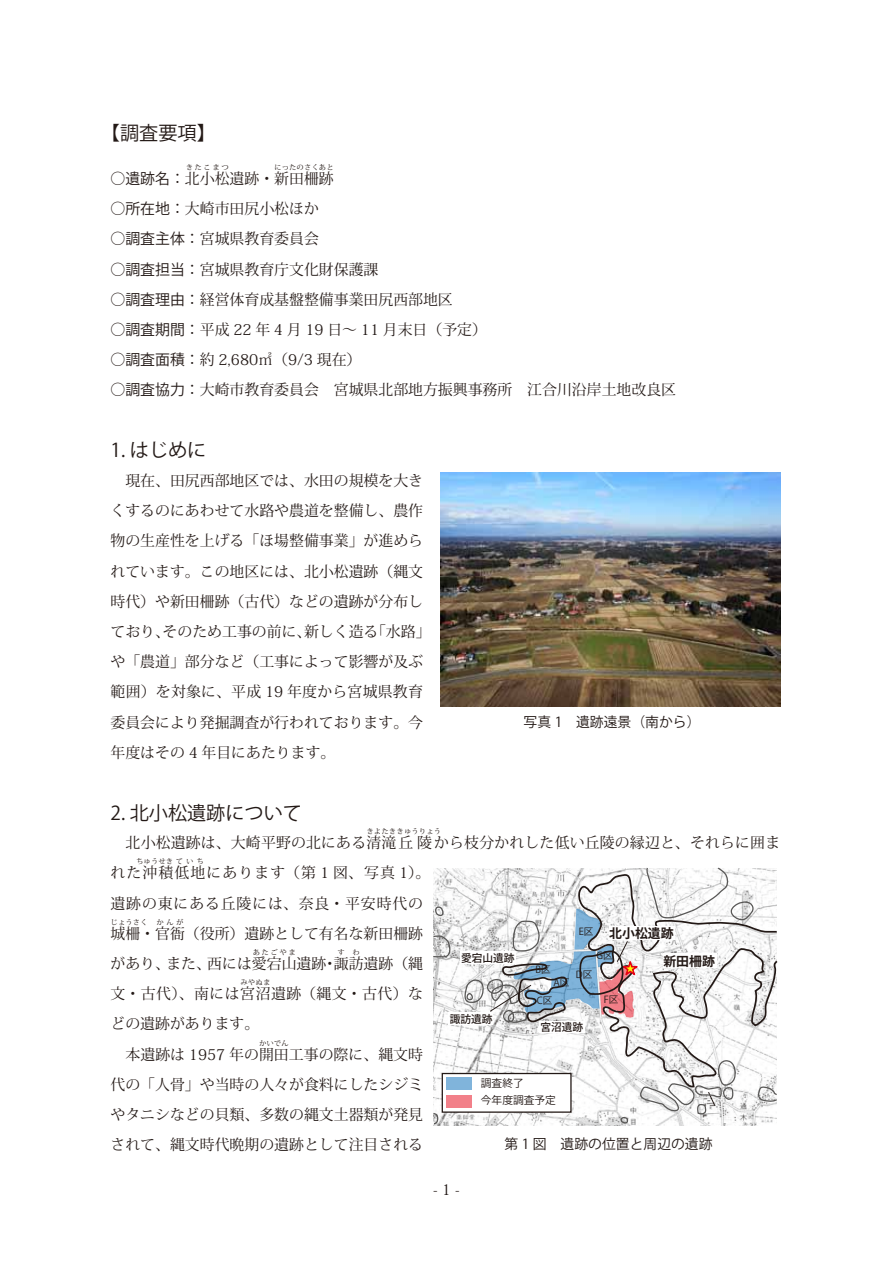
<style>
.page{position:relative;width:893px;height:1263px;background:#fff}
.page>*{position:absolute;margin:0;border:0;box-sizing:border-box;transform-origin:0 0}
.t1{font:19.2px "Koz Go Pro";color:#231916}
.t2{font:14.85px/30.2px "Koz Min Pro";color:#231916}
.t3{font:14.85px/30.2px "Koz Min Pro";letter-spacing:.06em;color:#231916}
.t4{font:14.85px "Koz Min Pro";letter-spacing:.075em;color:#231916}
.t5{font:14.85px "Koz Min Pro";letter-spacing:.03em;color:#231916}
.t6{font:700 13.95px "Koz Go Pro";color:#fff100}
.t7{font:13.8px "Koz Go Pro";color:#231916}
.t8{font:700 12.9px "Koz Go Pro";color:#231916}
.t9{font:500 10.65px "Koz Go Pro";color:#231916}
.t10{font:10.65px/17.5px "Koz Go Pro";color:#231916}
.t11{font:9.6px "Koz Go Pro";color:#231916}
.t12{font:7.5px "Koz Min Pro";color:#231916}
.s1{font-family:"Koz Go Pro"}
</style>
<div class="page">
<img style="left:440px;top:473px;width:340px;height:234px">
<svg style="left:434px;top:868px;width:27px;height:257px"></svg>
<svg style="left:435px;top:905px;width:11px;height:13px"></svg>
<svg style="left:433px;top:935px;width:19px;height:24px"></svg>
<svg style="left:433px;top:1050px;width:6px;height:75px"></svg>
<div style="left:442px;top:1073px;width:129px;height:39px;background:#fff"></div>
<div style="left:442px;top:1073px;width:130px;height:40px;border:1px solid #231916"></div>
<div style="left:447px;top:1077px;width:25px;height:13px;background:#80b4db"></div>
<div style="left:447px;top:1095px;width:25px;height:13px;background:#f28089"></div>
<div style="left:449px;top:1012px;width:44px;height:13px;background:#fff"></div>
<svg style="left:461px;top:867px;width:317px;height:258px"></svg>
<div style="left:460px;top:951px;width:55px;height:12px;background:#fff"></div>
<div style="left:663px;top:954px;width:53px;height:14px;background:#fff"></div>
<p class="t1" style="left:101px;top:121px;width:116px">【調査要項】</p>
<p class="t2" style="left:111px;top:163px;width:225px"><span class="s1">○遺跡名：</span>北小松遺跡・新田柵跡</p>
<p class="t12" style="left:186px;top:162px;width:45px">きたこまつ</p>
<p class="t12" style="left:274px;top:162px;width:61px">にったのさくあと</p>
<p class="t2" style="left:111px;top:193px;width:210px"><span class="s1">○所在地：</span>大崎市田尻小松ほか</p>
<p class="t2" style="left:111px;top:223px;width:210px"><span class="s1">○調査主体：</span>宮城県教育委員会</p>
<p class="t2" style="left:111px;top:254px;width:269px"><span class="s1">○調査担当：</span>宮城県教育庁文化財保護課</p>
<p class="t2" style="left:111px;top:284px;width:344px"><span class="s1">○調査理由：</span>経営体育成基盤整備事業田尻西部地区</p>
<p class="t2" style="left:111px;top:314px;width:378px"><span class="s1">○調査期間：</span>平成 22 年 4 月 19 日～ 11 月末日（予定）</p>
<p class="t2" style="left:111px;top:344px;width:252px"><span class="s1">○調査面積：</span>約 2,680㎡（9/3 現在）</p>
<p class="t2" style="left:111px;top:374px;width:567px"><span class="s1">○調査協力：</span>大崎市教育委員会　宮城県北部地方振興事務所　江合川沿岸土地改良区</p>
<p class="t1" style="left:111px;top:438px;width:97px">1. はじめに</p>
<p class="t2" style="left:111px;top:465px;width:321px">　現在、田尻西部地区では、水田の規模を大きくするのにあわせて水路や農道を整備し、農作物の生産性を上げる「ほ場整備事業」が進められています。この地区には、北小松遺跡（縄文時代）や新田柵跡（古代）などの遺跡が分布しており、そのため工事の前に、新しく造る「水路」や「農道」部分など（工事によって影響が及ぶ範囲）を対象に、平成 19 年度から宮城県教育委員会により発掘調査が行われております。今年度はその 4 年目にあたります。</p>
<p class="t7" style="left:524px;top:712px;width:178px">写真 1　遺跡遠景（南から）</p>
<p class="t1" style="left:111px;top:800px;width:193px">2. 北小松遺跡について</p>
<p class="t2" style="left:111px;top:827px;width:671px">　北小松遺跡は、大崎平野の北にある清滝丘陵から枝分かれした低い丘陵の縁辺と、それらに囲ま</p>
<p class="t12" style="left:366px;top:826px;width:76px">きよたききゅうりょう</p>
<p class="t4" style="left:111px;top:862px;width:321px">れた沖積低地にあります（第 1 図、写真 1）。</p>
<p class="t12" style="left:136px;top:856px;width:69px">ちゅうせきていち</p>
<p class="t3" style="left:111px;top:888px;width:314px">遺跡の東にある丘陵には、奈良・平安時代の城柵・官衙（役所）遺跡として有名な新田柵跡</p>
<p class="t12" style="left:111px;top:917px;width:39px">じょうさく</p>
<p class="t12" style="left:156px;top:917px;width:29px">かんが</p>
<p class="t2" style="left:111px;top:948px;width:314px">があり、また、西には愛宕山遺跡・諏訪遺跡（縄</p>
<p class="t8" style="left:609px;top:924px;width:66px">北小松遺跡</p>
<p class="t6" style="left:623px;top:959px;width:15px">★</p>
<p class="t11" style="left:579px;top:925px;width:16px">E区</p>
<p class="t12" style="left:253px;top:947px;width:45px">あたごやま</p>
<p class="t12" style="left:337px;top:947px;width:24px">す わ</p>
<p class="t5" style="left:111px;top:983px;width:314px">文・古代）、南には宮沼遺跡（縄文・古代）な</p>
<p class="t11" style="left:597px;top:949px;width:18px">G区</p>
<p class="t11" style="left:604px;top:993px;width:16px">F区</p>
<p class="t9" style="left:461px;top:951px;width:55px">愛宕山遺跡</p>
<p class="t8" style="left:663px;top:953px;width:53px">新田柵跡</p>
<p class="t11" style="left:535px;top:964px;width:17px">B区</p>
<p class="t11" style="left:537px;top:995px;width:17px">C区</p>
<p class="t11" style="left:576px;top:968px;width:18px">D区</p>
<p class="t11" style="left:553px;top:977px;width:17px">A区</p>
<p class="t12" style="left:240px;top:977px;width:32px">みやぬま</p>
<p class="t2" style="left:111px;top:1008px;width:314px">どの遺跡があります。<br>　本遺跡は 1957 年の開田工事の際に、縄文時</p>
<p class="t9" style="left:450px;top:1012px;width:44px">諏訪遺跡</p>
<p class="t9" style="left:540px;top:1020px;width:44px">宮沼遺跡</p>
<p class="t12" style="left:259px;top:1037px;width:31px">かいでん</p>
<p class="t2" style="left:111px;top:1069px;width:314px;text-align:justify">代の「人骨」や当時の人々が食料にしたシジミやタニシなどの貝類、多数の縄文土器類が発見されて、縄文時代晩期の遺跡として注目される</p>
<p class="t10" style="left:481px;top:1074px;width:77px">調査終了<br>今年度調査予定</p>
<p class="t7" style="left:505px;top:1135px;width:209px">第 1 図　遺跡の位置と周辺の遺跡</p>
<p class="t2" style="left:433px;top:1174px;width:28px">- 1 -</p>
</div>
